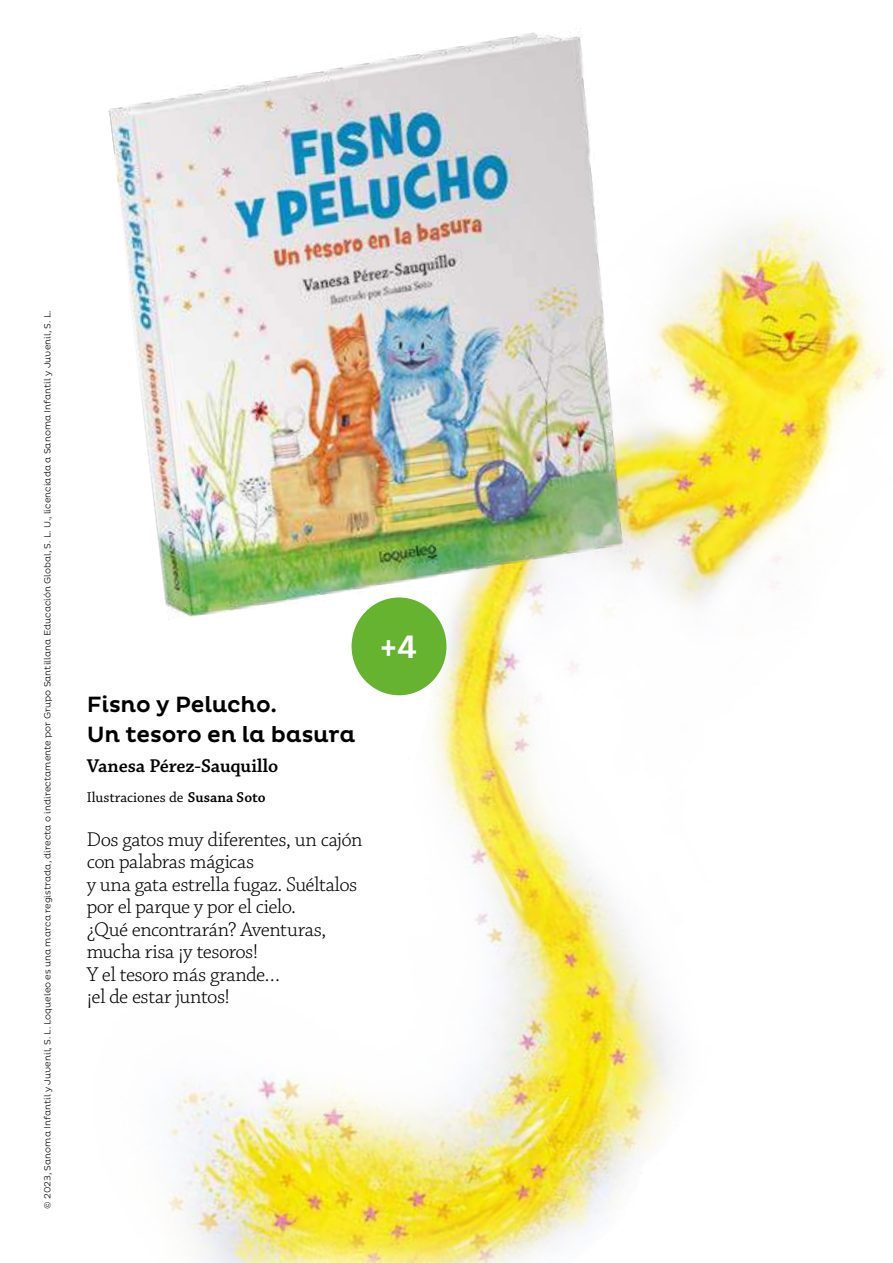
<style>
.page{position:relative;width:893px;height:1263px;background:#fff}
.page>*{position:absolute;margin:0;border:0;box-sizing:border-box;transform-origin:0 0}
.t1{font:500 33px "Pluto Cond";color:#fff}
.t2{font:500 22.5px/30px "Pluto";letter-spacing:-.01em;color:#000}
.t3{font:300 21px/22.5px "Chaparral Pro";letter-spacing:-.025em;color:#000}
.t4{font:600 19.5px "Chaparral Pro";letter-spacing:-.01em;color:#000}
.t5{font:15px "Chaparral Pro";color:#000}
.t6{font:300 9px "Pluto";color:#000}
.s1{font-weight:600}
</style>
<div class="page">
<img style="left:167px;top:215px;width:719px;height:1048px">
<div style="left:352px;top:597px;width:94px;height:98px;background:#65b32e;border-radius:50%"></div>
<img style="left:108px;top:32px;width:604px;height:597px">
<p class="t6" style="left:42px;top:1209px;width:900px;rotate:-90deg">© 2023, Sanoma Infantil y Juvenil, S. L. Loqueleo es una marca registrada, directa o indirectamente por Grupo Santillana Educación Global, S. L. U., licenciada a Sanoma Infantil y Juvenil, S. L.</p>
<p class="t2" style="left:87px;top:690px;width:270px">Fisno y Pelucho.<br>Un tesoro en la basura</p>
<p class="t4" style="left:87px;top:755px;width:193px">Vanesa Pérez-Sauquillo</p>
<p class="t5" style="left:87px;top:789px;width:180px">Ilustraciones de <span class="s1">Susana Soto</span></p>
<p class="t3" style="left:87px;top:829px;width:277px">Dos gatos muy diferentes, un cajón con palabras mágicas<br>y una gata estrella fugaz. Suéltalos por el parque y por el cielo.<br>¿Qué encontrarán? Aventuras, mucha risa ¡y tesoros!<br>Y el tesoro más grande…<br>¡el de estar juntos!</p>
<h1 class="t1" style="left:380px;top:628px;width:39px">+4</h1>
</div>
